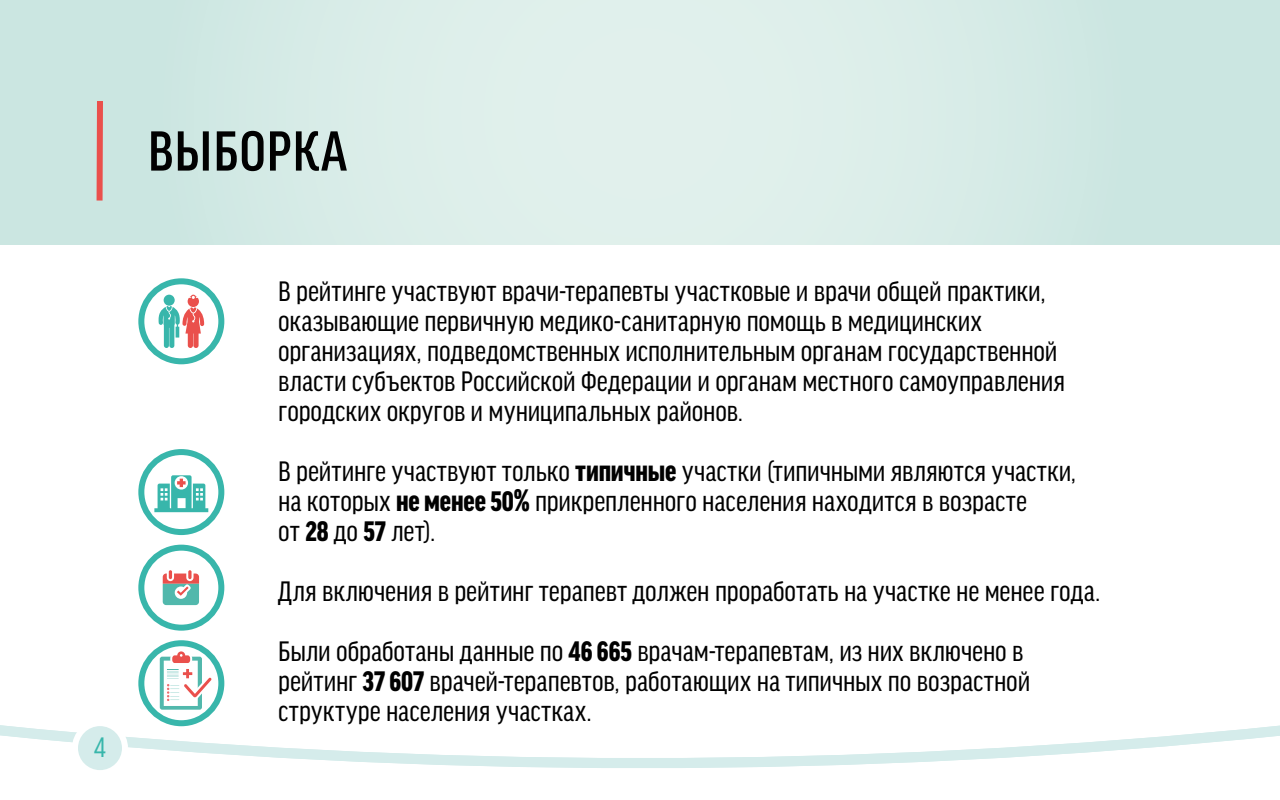
<style>
.page{position:relative;width:1280px;height:800px;background:#fff}
.page>*{position:absolute;margin:0;border:0;box-sizing:border-box;transform-origin:0 0}
.t1{font:500 condensed 60px "Good Headline Pro";letter-spacing:.02em;color:#010101}
.t2{font:condensed 30px/30px "Good Headline Pro";color:#010101}
.t3{font:condensed 30px "Good Headline Pro";color:#38b6ab}
.s1{font-weight:900}
</style>
<div class="page">
<svg style="left:0;top:719px;width:1280px;height:49px"></svg>
<div style="left:75px;top:723px;width:50px;height:50px;background:#d5eceb;border-radius:50%"></div>
<div style="left:72px;top:720px;width:56px;height:56px;border:6px solid #fff;border-radius:50%"></div>
<div style="left:0;top:0;width:1280px;height:244px;background:linear-gradient(to right,#d6ebe7,#d6ebe7)"></div>
<svg style="left:94px;top:95px;width:12px;height:112px"></svg>
<svg style="left:158px;top:295px;width:46px;height:53px"></svg>
<div style="left:138px;top:278px;width:86px;height:86px;border:6px solid #38b6ab;border-radius:50%"></div>
<div style="left:138px;top:449px;width:86px;height:86px;border:6px solid #38b6ab;border-radius:50%"></div>
<svg style="left:154px;top:475px;width:54px;height:37px"></svg>
<div style="left:138px;top:545px;width:86px;height:86px;border:6px solid #38b6ab;border-radius:50%"></div>
<div style="left:138px;top:640px;width:86px;height:86px;border:6px solid #38b6ab;border-radius:50%"></div>
<svg style="left:160px;top:649px;width:54px;height:61px"></svg>
<svg style="left:163px;top:570px;width:36px;height:35px"></svg>
<p class="t3" style="left:94px;top:732px;width:13px">47</p>
<h1 class="t1" style="left:148px;top:120px;width:201px">ВЫБОРКА</h1>
<p class="t2" style="left:278px;top:276px;width:788px">В рейтинге участвуют врачи-терапевты участковые и врачи общей практики, оказывающие первичную медико-санитарную помощь в медицинских организациях, подведомственных исполнительным органам государственной власти субъектов Российской Федерации и органам местного самоуправления городских округов и муниципальных районов.</p>
<p class="t2" style="left:278px;top:456px;width:800px">В рейтинге участвуют только <span class="s1">типичные</span> участки (типичными являются участки, на которых <span class="s1">не менее 50%</span> прикрепленного населения находится в возрасте<br>от <span class="s1">28</span> до <span class="s1">57</span> лет).</p>
<p class="t2" style="left:278px;top:561px;width:824px;line-height:60px">Для включения в рейтинг терапевт должен проработать на участке не менее года.<br>Были обработаны данные по <span class="s1">46 665</span> врачам-терапевтам, из них включено в</p>
<p class="t2" style="left:278px;top:666px;width:754px">рейтинг <span class="s1">37 607</span> врачей-терапевтов, работающих на типичных по возрастной структуре населения участках.</p>
</div>
